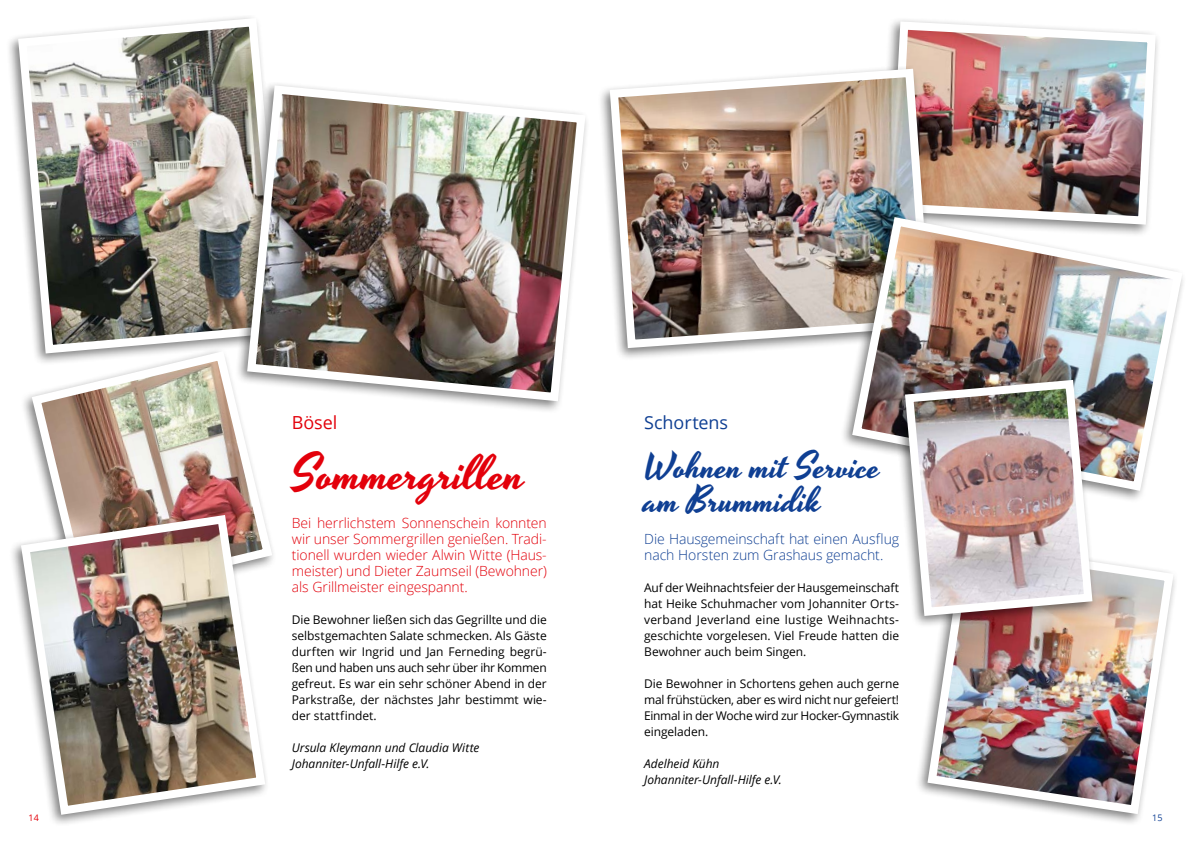
<style>
.page{position:relative;width:1191px;height:842px;background:#fff}
.page>*{position:absolute;margin:0;border:0;box-sizing:border-box;transform-origin:0 0}
.t1{font:48.7px "Yesteryear";color:#e3000b}
.t2{font:36px/34px "Yesteryear";color:#0f3f93}
.t3{font:18px "Open Sans";letter-spacing:-.005em;color:#0f3f93}
.t4{font:18px "Open Sans";letter-spacing:-.005em;color:#e3000b}
.t5{font:300 14px/16px "Open Sans";letter-spacing:-.005em;color:#e3000b;text-align:justify}
.t6{font:300 14px/16px "Open Sans";letter-spacing:-.005em;color:#0f3f93}
.t7{font:12px/16px "Open Sans";letter-spacing:-.005em;color:#000;text-align:justify}
.t8{font:italic 12px/16px "Open Sans";letter-spacing:-.005em;color:#000}
.t9{font:9px "Open Sans";color:#e3000b}
.t10{font:9px "Open Sans";color:#0f3f93}
</style>
<div class="page">
<div style="left:915px;top:538px;width:263px;height:288px;background:#000;opacity:.5"></div>
<img style="left:923px;top:538px;width:255px;height:281px">
<img style="left:888px;top:19px;width:270px;height:193px">
<div style="left:6px;top:13px;width:283px;height:354px;background:#000;opacity:.5"></div>
<img style="left:14px;top:14px;width:274px;height:344px">
<div style="left:235px;top:81px;width:355px;height:333px;background:#000;opacity:.5"></div>
<img style="left:243px;top:81px;width:347px;height:325px">
<img style="left:27px;top:346px;width:250px;height:217px">
<img style="left:16px;top:510px;width:254px;height:309px">
<div style="left:597px;top:64px;width:339px;height:297px;background:#000;opacity:.5"></div>
<img style="left:605px;top:64px;width:330px;height:288px">
<div style="left:840px;top:213px;width:347px;height:290px;background:#000;opacity:.5"></div>
<img style="left:847px;top:212px;width:340px;height:283px">
<div style="left:892px;top:375px;width:205px;height:254px;background:#000;opacity:.5"></div>
<img style="left:900px;top:376px;width:196px;height:244px">
<h3 class="t4" style="left:292px;top:410px;width:47px">Bösel</h3>
<h3 class="t3" style="left:644px;top:410px;width:85px">Schortens</h3>
<h1 class="t1" style="left:292px;top:440px;width:235px">Sommergrillen</h1>
<p class="t5" style="left:292px;top:515px;width:256px">Bei herrlichstem Sonnenschein konnten wir unser Sommergrillen genießen. Tradi&shy;tionell wurden wieder Alwin Witte (Haus&shy;meister) und Dieter Zaumseil (Bewohner) als Grillmeister eingespannt.</p>
<p class="t7" style="left:292px;top:611px;width:256px">Die Bewohner ließen sich das Gegrillte und die selbstgemachten Salate schmecken. Als Gäste durften wir Ingrid und Jan Ferneding begrü&shy;ßen und haben uns auch sehr über ihr Kommen gefreut. Es war ein sehr schöner Abend in der Parkstraße, der nächstes Jahr bestimmt wie&shy;der stattfindet.</p>
<p class="t8" style="left:292px;top:739px;width:189px">Ursula Kleymann und Claudia Witte<br>Johanniter-Unfall-Hilfe e.V.</p>
<h2 class="t2" style="left:644px;top:451px;width:238px">Wohnen mit Service am Brummidik</h2>
<p class="t6" style="left:644px;top:531px;width:256px">Die Hausgemeinschaft hat einen Ausflug nach Horsten zum Grashaus gemacht.</p>
<p class="t7" style="left:644px;top:579px;width:256px">Auf der Weihnachtsfeier der Hausgemeinschaft hat Heike Schuhmacher vom Johanniter Orts&shy;verband Jeverland eine lustige Weihnachts&shy;geschichte vorgelesen. Viel Freude hatten die Bewohner auch beim Singen.</p>
<p class="t7" style="left:644px;top:675px;width:256px">Die Bewohner in Schortens gehen auch gerne mal frühstücken, aber es wird nicht nur gefeiert!<br>Einmal in der Woche wird zur Hocker-Gymnastik eingeladen.</p>
<p class="t8" style="left:644px;top:755px;width:139px">Adelheid Kühn<br>Johanniter-Unfall-Hilfe e.V.</p>
<p class="t9" style="left:28px;top:811px;width:12px">14</p>
<p class="t10" style="left:1152px;top:811px;width:12px">15</p>
</div>
